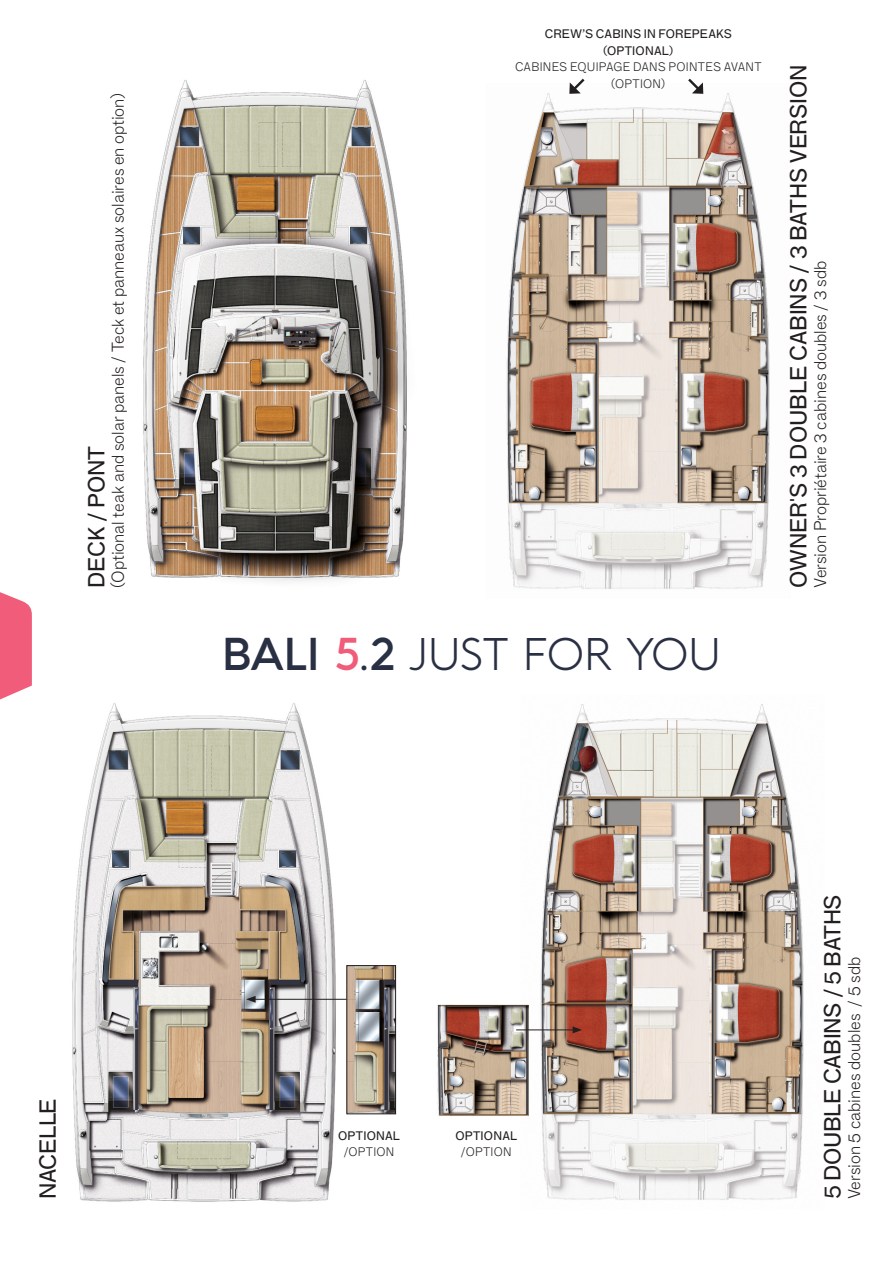
<style>
.page{position:relative;width:893px;height:1263px;background:#fff}
.page>*{position:absolute;margin:0;border:0;box-sizing:border-box;transform-origin:0 0}
.TITRE_BATON_DEMI_UK{font:300 45px "Aquawax Pro";letter-spacing:-.015em;color:#2a3043}
.t1{font:22.5px "F Grotesk";letter-spacing:-.005em;color:#231f20}
.t2{font:100 16.5px "F Grotesk";color:#231f20}
.t3{font:100 12px/16.5px "F Grotesk";letter-spacing:.02em;color:#231f20;text-align:center}
.t4{font:12px/16.5px "F Grotesk";letter-spacing:.02em;color:#231f20;text-align:center}
.s1{font-weight:600}
.s2{font-weight:600;color:#f05c79}
</style>
<div class="page">
<img style="left:506px;top:86px;width:264px;height:503px">
<img style="left:143px;top:80px;width:264px;height:502px">
<img style="left:520px;top:704px;width:284px;height:496px">
<img style="left:72px;top:703px;width:284px;height:499px">
<img style="left:349px;top:967px;width:45px;height:145px">
<div style="left:347px;top:965px;width:49px;height:149px;border:1px solid #231f20"></div>
<img style="left:437px;top:1005px;width:92px;height:111px">
<svg style="left:569px;top:78px;width:18px;height:16px"></svg>
<svg style="left:686px;top:78px;width:17px;height:16px"></svg>
<svg style="left:0;top:592px;width:32px;height:108px;background:#f2728b"></svg>
<hr style="left:516px;top:1029px;width:59px;height:1px;background:#231f20">
<svg style="left:573px;top:1026px;width:9px;height:7px"></svg>
<hr style="left:253px;top:999px;width:94px;height:1px;background:#231f20">
<svg style="left:246px;top:996px;width:10px;height:7px"></svg>
<p class="t2" style="left:106px;top:588px;width:496px;rotate:-90deg">(Optional teak and solar panels / Teck et panneaux solaires en option)</p>
<p class="t1" style="left:80px;top:588px;width:144px;rotate:-90deg">DECK / PONT</p>
<p class="t1" style="left:32px;top:1199px;width:102px;rotate:-90deg">NACELLE</p>
<p class="t4" style="left:545px;top:25px;width:189px">CREW’S CABINS IN FOREPEAKS (OPTIONAL)</p>
<p class="t3" style="left:515px;top:58px;width:248px">CABINES EQUIPAGE DANS POINTES AVANT (OPTION)</p>
<p class="TITRE_BATON_DEMI_UK" style="left:222px;top:622px;width:501px"><span class="s1">BALI</span> <span class="s2">5</span>.<span class="s1">2</span> JUST FOR YOU</p>
<p class="t1" style="left:782px;top:588px;width:525px;rotate:-90deg">OWNER'S 3 DOUBLE CABINS / 3 BATHS VERSION</p>
<p class="t2" style="left:809px;top:588px;width:329px;rotate:-90deg">Version Propriétaire 3 cabines doubles / 3 sdb</p>
<p class="t4" style="left:338px;top:1126px;width:63px">OPTIONAL</p>
<p class="t3" style="left:344px;top:1143px;width:52px">/OPTION</p>
<p class="t4" style="left:455px;top:1126px;width:63px">OPTIONAL</p>
<p class="t3" style="left:461px;top:1143px;width:52px">/OPTION</p>
<p class="t1" style="left:816px;top:1199px;width:306px;rotate:-90deg">5 DOUBLE CABINS / 5 BATHS</p>
<p class="t2" style="left:843px;top:1199px;width:244px;rotate:-90deg">Version 5 cabines doubles / 5 sdb</p>
</div>
